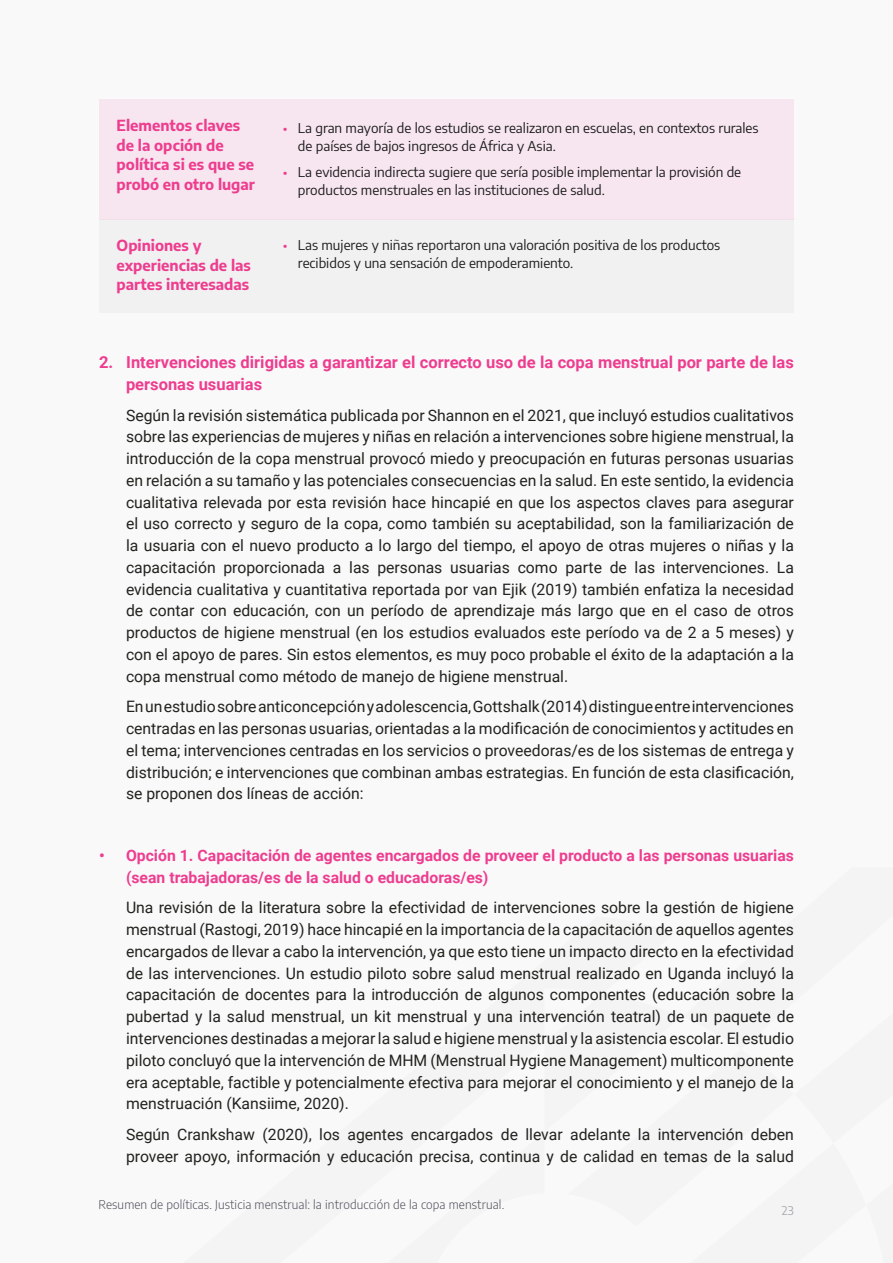
<style>
.page{position:relative;width:893px;height:1263px;background:#f9f9fa}
.page>*{position:absolute;margin:0;border:0;box-sizing:border-box;transform-origin:0 0}
.t1{font:700 16.5px/21.8px "Roboto";color:#ee3d8f}
.t2{font:15.75px/21.8px "Roboto";color:#22221d;text-align:justify}
.t3{font:700 15.75px/21.8px "Roboto";color:#ee3d8f}
.t4{font:700 15px/19.5px "Encode Sans";color:#ee3d8f}
.t5{font:13.5px/18px "Encode Sans";color:#1c1c1c}
.t6{font:300 12px "Encode Sans";letter-spacing:.01em;color:#51545d}
.t7{font:12px "Encode Sans";color:#a8aaae}
.s1{color:#ee3d8f}
</style>
<div class="page">
<div style="left:99px;top:99px;width:695px;height:120px;background:#f7e6ef"></div>
<div style="left:99px;top:219px;width:695px;height:93px;background:#f1f1f2"></div>
<p class="t4" style="left:117px;top:115px;width:140px">Elementos claves de la opción de política si es que se probó en otro lugar</p>
<p class="t5" style="left:298px;top:118px;width:462px;text-indent:-15px"><span class="s1">•</span> La gran mayoría de los estudios se realizaron en escuelas, en contextos rurales de países de bajos ingresos de África y Asia.</p>
<p class="t5" style="left:298px;top:162px;width:445px;text-indent:-15px"><span class="s1">•</span> La evidencia indirecta sugiere que sería posible implementar la provisión de productos menstruales en las instituciones de salud.</p>
<p class="t4" style="left:117px;top:235px;width:136px">Opiniones y experiencias de las partes interesadas</p>
<p class="t5" style="left:298px;top:235px;width:424px;text-indent:-15px"><span class="s1">•</span> Las mujeres y niñas reportaron una valoración positiva de los productos recibidos y una sensación de empoderamiento.</p>
<p class="t1" style="left:126px;top:351px;width:669px;text-indent:-27px">2. Intervenciones dirigidas a garantizar el correcto uso de la copa menstrual por parte de las personas usuarias</p>
<p class="t2" style="left:126px;top:404px;width:669px">Según la revisión sistemática publicada por Shannon en el 2021, que incluyó estudios cualitativos sobre las experiencias de mujeres y niñas en relación a intervenciones sobre higiene menstrual, la introducción de la copa menstrual provocó miedo y preocupación en futuras personas usuarias en relación a su tamaño y las potenciales consecuencias en la salud. En este sentido, la evidencia cualitativa relevada por esta revisión hace hincapié en que los aspectos claves para asegurar el uso correcto y seguro de la copa, como también su aceptabilidad, son la familiarización de la usuaria con el nuevo producto a lo largo del tiempo, el apoyo de otras mujeres o niñas y la capacitación proporcionada a las personas usuarias como parte de las intervenciones. La evidencia cualitativa y cuantitativa reportada por van Ejik (2019) también enfatiza la necesidad de contar con educación, con un período de aprendizaje más largo que en el caso de otros productos de higiene menstrual (en los estudios evaluados este período va de 2 a 5 meses) y con el apoyo de pares. Sin estos elementos, es muy poco probable el éxito de la adaptación a la copa menstrual como método de manejo de higiene menstrual.</p>
<p class="t2" style="left:126px;top:695px;width:669px">En un estudio sobre anticoncepción y adolescencia, Gottshalk (2014) distingue entre intervenciones centradas en las personas usuarias, orientadas a la modificación de conocimientos y actitudes en el tema; intervenciones centradas en los servicios o proveedoras/es de los sistemas de entrega y distribución; e intervenciones que combinan ambas estrategias. En función de esta clasificación, se proponen dos líneas de acción:</p>
<p class="t3" style="left:126px;top:844px;width:669px;text-indent:-27px">• Opción 1. Capacitación de agentes encargados de proveer el producto a las personas usuarias (sean trabajadoras/es de la salud o educadoras/es)</p>
<p class="t2" style="left:126px;top:896px;width:669px">Una revisión de la literatura sobre la efectividad de intervenciones sobre la gestión de higiene menstrual (Rastogi, 2019) hace hincapié en la importancia de la capacitación de aquellos agentes encargados de llevar a cabo la intervención, ya que esto tiene un impacto directo en la efectividad de las intervenciones. Un estudio piloto sobre salud menstrual realizado en Uganda incluyó la capacitación de docentes para la introducción de algunos componentes (educación sobre la pubertad y la salud menstrual, un kit menstrual y una intervención teatral) de un paquete de intervenciones destinadas a mejorar la salud e higiene menstrual y la asistencia escolar. El estudio piloto concluyó que la intervención de MHM (Menstrual Hygiene Management) multicomponente era aceptable, factible y potencialmente efectiva para mejorar el conocimiento y el manejo de la menstruación (Kansiime, 2020).</p>
<p class="t2" style="left:126px;top:1123px;width:669px">Según Crankshaw (2020), los agentes encargados de llevar adelante la intervención deben proveer apoyo, información y educación precisa, continua y de calidad en temas de la salud</p>
<p class="t6" style="left:98px;top:1196px;width:407px">Resumen de políticas. Justicia menstrual: la introducción de la copa menstrual.</p>
<p class="t7" style="left:782px;top:1202px;width:14px">23</p>
</div>
